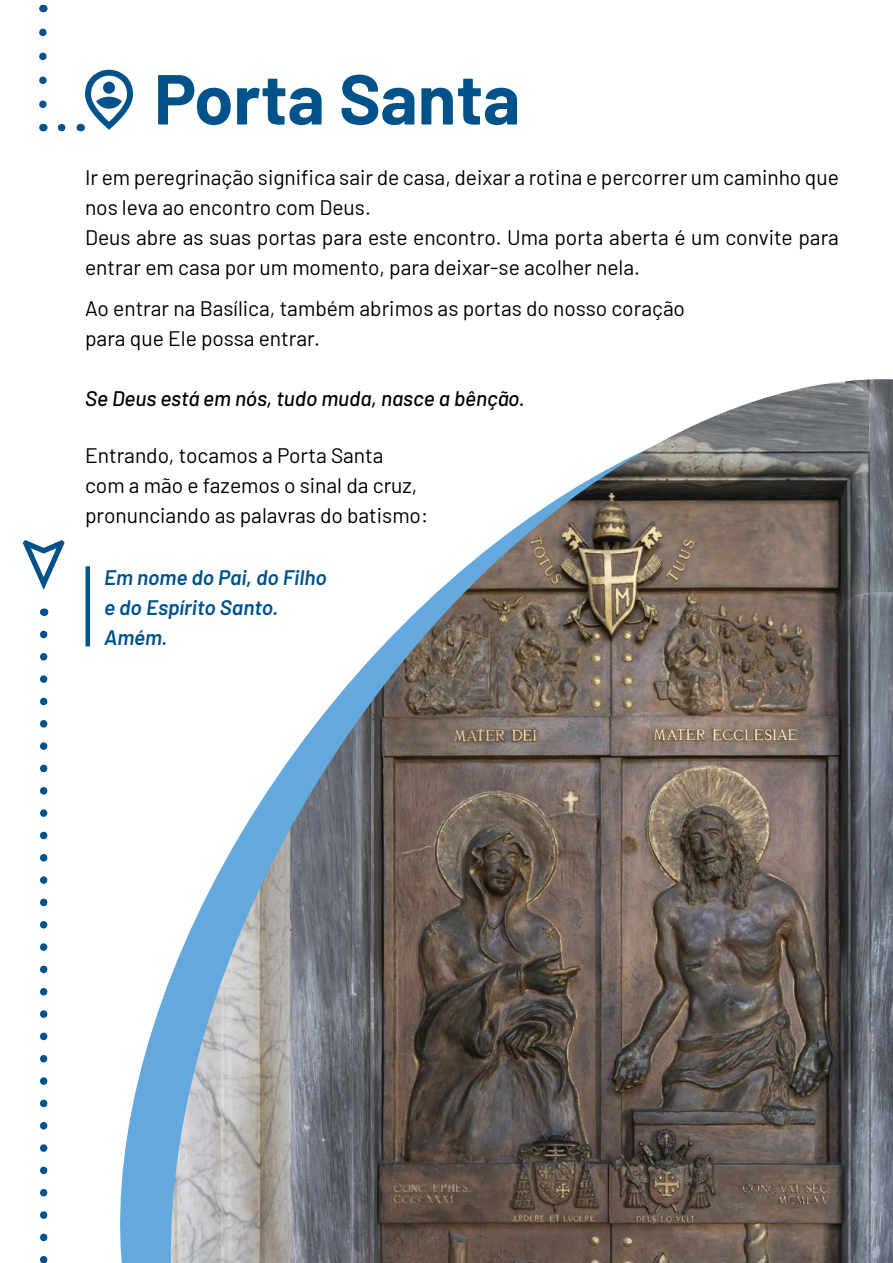
<style>
.page{position:relative;width:893px;height:1263px;background:#fff}
.page>*{position:absolute;margin:0;border:0;box-sizing:border-box;transform-origin:0 0}
.t1{font:700 70.5px "Barlow";color:#00528b}
.t2{font:21px/30px "Barlow";color:#000}
.t3{font:italic 600 21px/30px "Barlow";color:#00528b}
.t4{font:italic 500 21px "Barlow";color:#000}
</style>
<div class="page">
<svg style="left:85px;top:566px;width:84px;height:697px"></svg>
<img style="left:169px;top:379px;width:724px;height:884px">
<svg style="left:39px;top:32px;width:8px;height:77px"></svg>
<svg style="left:62px;top:124px;width:4px;height:7px"></svg>
<svg style="left:80px;top:70px;width:53px;height:61px"></svg>
<svg style="left:23px;top:540px;width:42px;height:50px"></svg>
<svg style="left:40px;top:634px;width:7px;height:629px"></svg>
<hr style="left:86px;top:566px;width:4px;height:80px;background:#00528b">
<h1 class="t1" style="left:154px;top:47px;width:368px">Porta Santa</h1>
<p class="t2" style="left:85px;top:161px;width:755px">Ir em peregrinação significa sair de casa, deixar a rotina e percorrer um caminho que nos leva ao encontro com Deus.<br>Deus abre as suas portas para este encontro. Uma porta aberta é um convite para entrar em casa por um momento, para deixar-se acolher nela.</p>
<p class="t2" style="left:85px;top:292px;width:601px">Ao entrar na Basílica, também abrimos as portas do nosso coração para que Ele possa entrar.</p>
<p class="t4" style="left:85px;top:383px;width:441px">Se Deus está em nós, tudo muda, nasce a bênção.</p>
<p class="t2" style="left:85px;top:439px;width:345px">Entrando, tocamos a Porta Santa com a mão e fazemos o sinal da cruz, pronunciando as palavras do batismo:</p>
<p class="t3" style="left:104px;top:561px;width:224px">Em nome do Pai, do Filho e do Espírito Santo.<br>Amém.</p>
</div>
